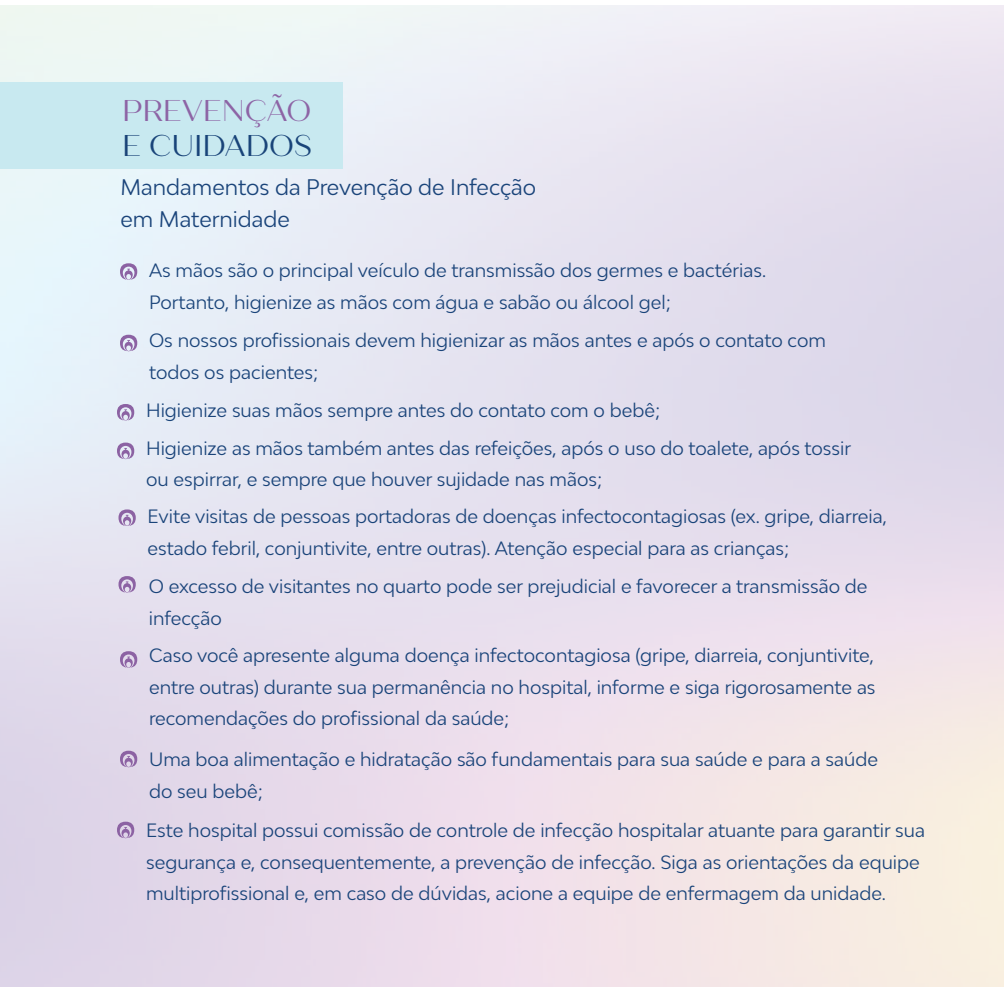
<style>
.page{position:relative;width:1004px;height:987px;background:#fff}
.page>*{position:absolute;margin:0;border:0;box-sizing:border-box;transform-origin:0 0}
.t1{font:30px/34.5px "Quiche Sans";color:#8d64a5}
.t2{font:21px/31.5px "Bw Modelica";color:#1a447a}
.t3{font:18px/31.5px "Bw Modelica";color:#1a447a}
.s1{color:#1a4377}
.s2{color:#194479}
</style>
<div class="page">
<div style="left:0;top:82px;width:342px;height:87px;background:#c8e9f0"></div>
<svg style="left:120px;top:263px;width:17px;height:17px"></svg>
<svg style="left:120px;top:335px;width:17px;height:16px"></svg>
<svg style="left:117px;top:404px;width:17px;height:16px"></svg>
<svg style="left:117px;top:442px;width:17px;height:17px"></svg>
<svg style="left:118px;top:509px;width:18px;height:17px"></svg>
<svg style="left:118px;top:576px;width:18px;height:16px"></svg>
<svg style="left:120px;top:651px;width:17px;height:16px"></svg>
<svg style="left:120px;top:750px;width:17px;height:17px"></svg>
<svg style="left:117px;top:821px;width:17px;height:17px"></svg>
<h1 class="t1" style="left:122px;top:94px;width:191px">PREVENÇÃO<br><span class="s1">E</span> <span class="s2">CUIDADOS</span></h1>
<p class="t2" style="left:120px;top:171px;width:417px">Mandamentos da Prevenção de Infecção em Maternidade</p>
<p class="t3" style="left:149px;top:254px;width:618px">As mãos são o principal veículo de transmissão dos germes e bactérias.<br>Portanto, higienize as mãos com água e sabão ou álcool gel;</p>
<p class="t3" style="left:149px;top:324px;width:678px">Os nossos profissionais devem higienizar as mãos antes e após o contato com todos os pacientes;</p>
<p class="t3" style="left:146px;top:394px;width:515px">Higienize suas mãos sempre antes do contato com o bebê;</p>
<p class="t3" style="left:146px;top:432px;width:706px">Higienize as mãos também antes das refeições, após o uso do toalete, após tossir ou espirrar, e sempre que houver sujidade nas mãos;</p>
<p class="t3" style="left:148px;top:500px;width:740px">Evite visitas de pessoas portadoras de doenças infectocontagiosas (ex. gripe, diarreia, estado febril, conjuntivite, entre outras). Atenção especial para as crianças;</p>
<p class="t3" style="left:149px;top:570px;width:720px">O excesso de visitantes no quarto pode ser prejudicial e favorecer a transmissão de infecção</p>
<p class="t3" style="left:149px;top:639px;width:728px;text-align:justify">Caso você apresente alguma doença infectocontagiosa (gripe, diarreia, conjuntivite, entre outras) durante sua permanência no hospital, informe e siga rigorosamente as recomendações do profissional da saúde;</p>
<p class="t3" style="left:149px;top:743px;width:730px">Uma boa alimentação e hidratação são fundamentais para sua saúde e para a saúde do seu bebê;</p>
<p class="t3" style="left:146px;top:814px;width:780px">Este hospital possui comissão de controle de infecção hospitalar atuante para garantir sua segurança e, consequentemente, a prevenção de infecção. Siga as orientações da equipe multiprofissional e, em caso de dúvidas, acione a equipe de enfermagem da unidade.</p>
</div>
